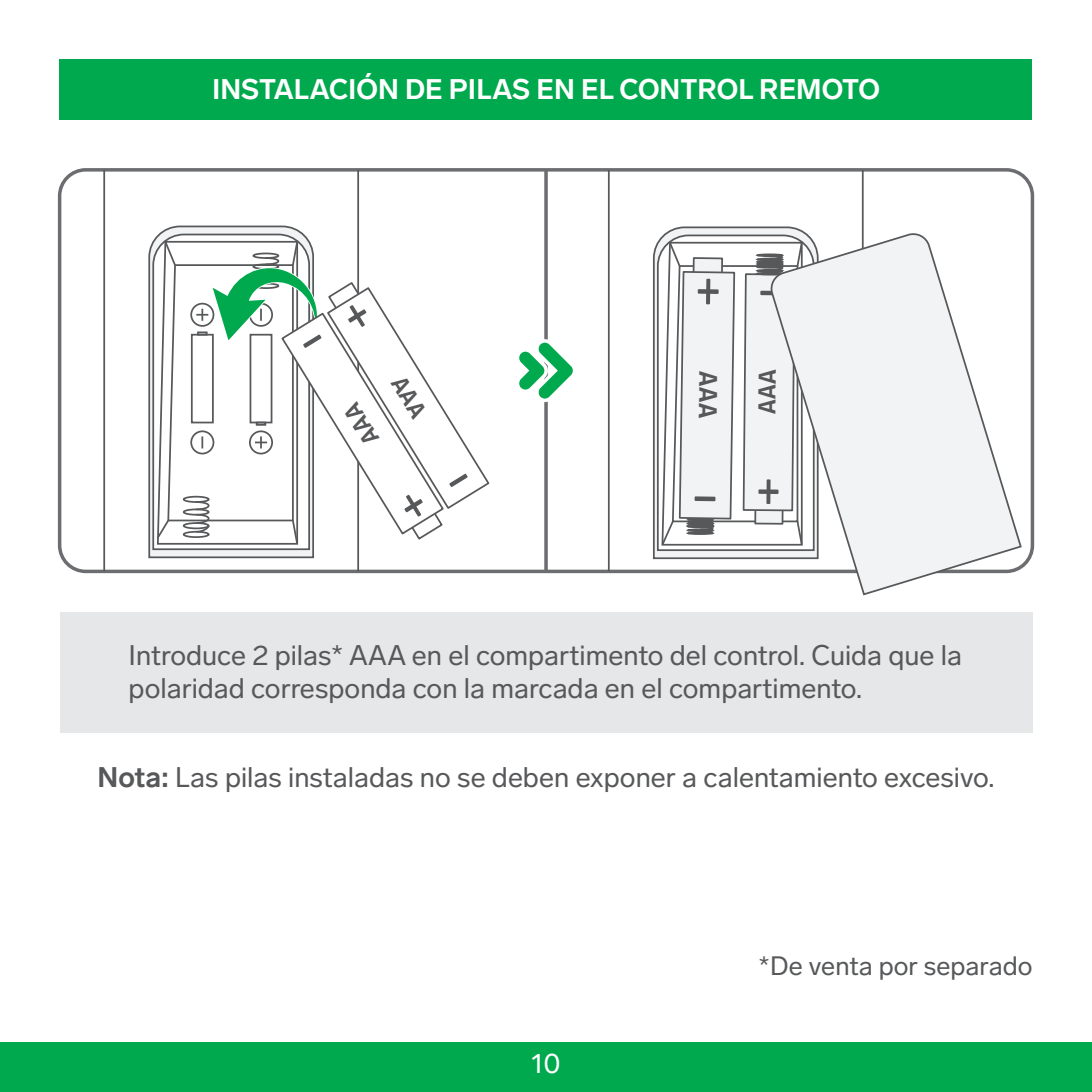
<style>
.page{position:relative;width:1092px;height:1092px;background:#fff}
.page>*{position:absolute;margin:0;border:0;box-sizing:border-box;transform-origin:0 0}
.t1{font:28px/33.6px "Lab Grotesque";color:#57585a}
.t2{font:700 28px "Lab Grotesque";color:#fff}
.t3{font:28px "Lab Grotesque";color:#fff}
.t4{font:26.25px "Lab Grotesque";color:#57585a}
.s1{font-weight:700}
</style>
<div class="page">
<div style="left:0;top:1042px;width:1091px;height:49px;background:#00a94d"></div>
<div style="left:60px;top:612px;width:972px;height:121px;background:#e6e7e9"></div>
<div style="left:60px;top:59px;width:972px;height:61px;background:#00a94d"></div>
<svg style="left:148px;top:225px;width:166px;height:334px"></svg>
<svg style="left:151px;top:233px;width:160px;height:318px"></svg>
<svg style="left:653px;top:226px;width:148px;height:334px"></svg>
<svg style="left:656px;top:234px;width:111px;height:318px"></svg>
<div style="left:58px;top:168px;width:976px;height:405px;border:4px solid #6c6d70;border-radius:26px"></div>
<hr style="left:103px;top:170px;width:2px;height:401px;background:#57585a">
<hr style="left:357px;top:170px;width:2px;height:401px;background:#57585a">
<hr style="left:608px;top:170px;width:1px;height:401px;background:#57585a">
<hr style="left:861px;top:170px;width:2px;height:401px;background:#57585a">
<hr style="left:544px;top:170px;width:3px;height:401px;background:#6c6d70">
<svg style="left:767px;top:230px;width:255px;height:366px"></svg>
<svg style="left:519px;top:339px;width:54px;height:63px"></svg>
<svg style="left:660px;top:240px;width:143px;height:307px"></svg>
<svg style="left:155px;top:239px;width:335px;height:307px"></svg>
<p class="t2" style="left:212px;top:73px;width:669px">INSTALACIÓN DE PILAS EN EL CONTROL REMOTO</p>
<p class="t1" style="left:129px;top:638px;width:835px">Introduce 2 pilas* AAA en el compartimento del control. Cuida que la polaridad corresponda con la marcada en el compartimento.</p>
<p class="t1" style="left:98px;top:760px;width:898px"><span class="s1">Nota:</span> Las pilas instaladas no se deben exponer a calentamiento excesivo.</p>
<p class="t3" style="left:531px;top:1046px;width:31px">10</p>
<p class="t4" style="left:758px;top:950px;width:275px">*De venta por separado</p>
</div>
